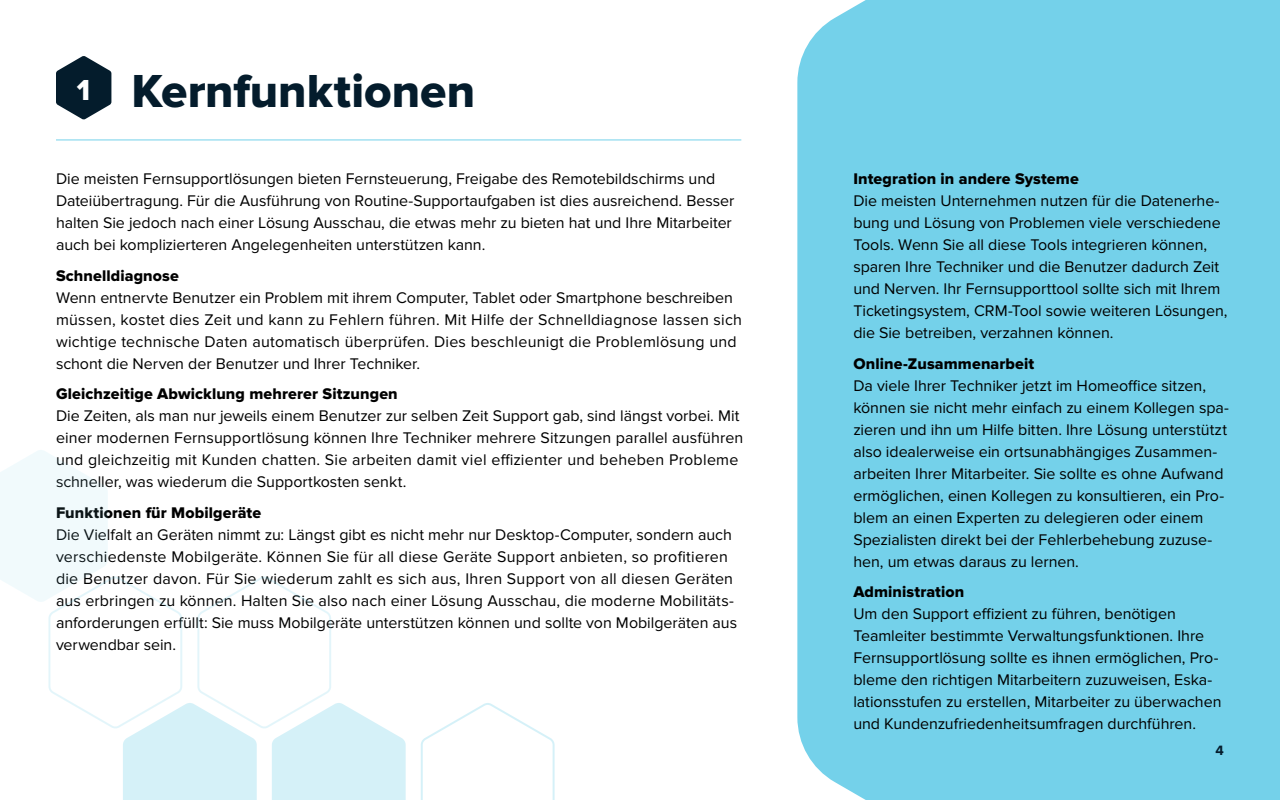
<style>
.page{position:relative;width:1280px;height:800px;background:#fff}
.page>*{position:absolute;margin:0;border:0;box-sizing:border-box;transform-origin:0 0}
.t1{font:48px "Proxima Nova Extrabld";color:#041c2c}
.t2{font:16px/22px "Proxima Nova";color:#000}
.t3{font:16px "Proxima Nova Extrabld";letter-spacing:.005em;color:#000}
.t4{font:700 14px "Proxima Nova";color:#041c2c}
.s1{font-size:30px;color:#fff}
</style>
<div class="page">
<hr style="left:56px;top:139px;width:685px;height:1px;background:#74d1ea">
<svg style="left:56px;top:56px;width:55px;height:64px"></svg>
<svg style="left:421px;top:703px;width:134px;height:97px"></svg>
<svg style="left:0;top:450px;width:406px;height:350px"></svg>
<div style="left:797px;top:0;width:483px;height:800px;background:#74d1ea"></div>
<h1 class="t1" style="left:77px;top:63px;width:400px"><span class="s1">1</span> Kernfunktionen</h1>
<p class="t2" style="left:56px;top:168px;width:680px">Die meisten Fernsupportlösungen bieten Fernsteuerung, Freigabe des Remotebildschirms und Dateiübertragung. Für die Ausführung von Routine-Supportaufgaben ist dies ausreichend. Besser halten Sie jedoch nach einer Lösung Ausschau, die etwas mehr zu bieten hat und Ihre Mitarbeiter auch bei komplizierteren Angelegenheiten unterstützen kann.</p>
<p class="t3" style="left:56px;top:266px;width:124px">Schnelldiagnose</p>
<p class="t2" style="left:56px;top:286px;width:688px">Wenn entnervte Benutzer ein Problem mit ihrem Computer, Tablet oder Smartphone beschreiben müssen, kostet dies Zeit und kann zu Fehlern führen. Mit Hilfe der Schnelldiagnose lassen sich wichtige technische Daten automatisch überprüfen. Dies beschleunigt die Problemlösung und schont die Nerven der Benutzer und Ihrer Techniker.</p>
<p class="t3" style="left:56px;top:385px;width:343px">Gleichzeitige Abwicklung mehrerer Sitzungen</p>
<p class="t2" style="left:56px;top:405px;width:689px">Die Zeiten, als man nur jeweils einem Benutzer zur selben Zeit Support gab, sind längst vorbei. Mit einer modernen Fernsupportlösung können Ihre Techniker mehrere Sitzungen parallel ausführen und gleichzeitig mit Kunden chatten. Sie arbeiten damit viel effizienter und beheben Probleme schneller, was wiederum die Supportkosten senkt.</p>
<p class="t3" style="left:56px;top:503px;width:207px">Funktionen für Mobilgeräte</p>
<p class="t2" style="left:56px;top:524px;width:683px">Die Vielfalt an Geräten nimmt zu: Längst gibt es nicht mehr nur Desktop-Computer, sondern auch verschiedenste Mobilgeräte. Können Sie für all diese Geräte Support anbieten, so profitieren die Benutzer davon. Für Sie wiederum zahlt es sich aus, Ihren Support von all diesen Geräten aus erbringen zu können. Halten Sie also nach einer Lösung Ausschau, die moderne Mobilitäts&shy;anforderungen erfüllt: Sie muss Mobilgeräte unterstützen können und sollte von Mobilgeräten aus verwendbar sein.</p>
<p class="t3" style="left:853px;top:170px;width:227px">Integration in andere Systeme</p>
<p class="t2" style="left:853px;top:190px;width:376px">Die meisten Unternehmen nutzen für die Datenerhe&shy;bung und Lösung von Problemen viele verschiedene Tools. Wenn Sie all diese Tools integrieren können, sparen Ihre Techniker und die Benutzer dadurch Zeit und Nerven. Ihr Fernsupporttool sollte sich mit Ihrem Ticketingsystem, CRM-Tool sowie weiteren Lösungen, die Sie betreiben, verzahnen können.</p>
<p class="t3" style="left:853px;top:354px;width:182px">Online-Zusammenarbeit</p>
<p class="t2" style="left:853px;top:375px;width:377px">Da viele Ihrer Techniker jetzt im Homeoffice sitzen, können sie nicht mehr einfach zu einem Kollegen spa&shy;zieren und ihn um Hilfe bitten. Ihre Lösung unterstützt also idealerweise ein ortsunabhängiges Zusammen&shy;arbeiten Ihrer Mitarbeiter. Sie sollte es ohne Aufwand ermöglichen, einen Kollegen zu konsultieren, ein Pro&shy;blem an einen Experten zu delegieren oder einem Spezialisten direkt bei der Fehlerbehebung zuzuse&shy;hen, um etwas daraus zu lernen.</p>
<p class="t3" style="left:853px;top:583px;width:113px">Administration</p>
<p class="t2" style="left:853px;top:603px;width:370px">Um den Support effizient zu führen, benötigen Teamleiter bestimmte Verwaltungsfunktionen. Ihre Fernsupportlösung sollte es ihnen ermöglichen, Pro&shy;bleme den richtigen Mitarbeitern zuzuweisen, Eska&shy;lationsstufen zu erstellen, Mitarbeiter zu überwachen und Kundenzufriedenheitsumfragen durchführen.</p>
<p class="t4" style="left:1216px;top:742px;width:10px">4</p>
</div>
